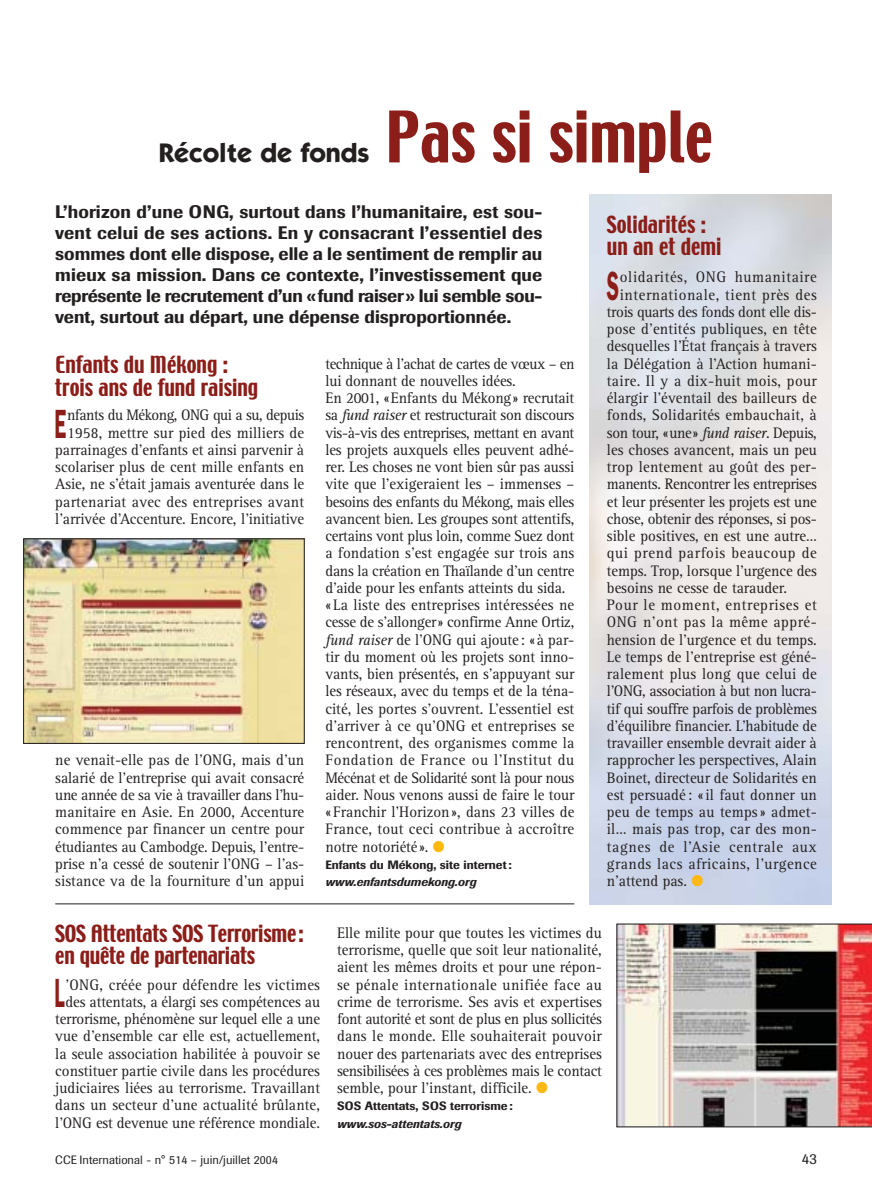
<style>
.page{position:relative;width:872px;height:1191px;background:#fff}
.page>*{position:absolute;margin:0;border:0;box-sizing:border-box;transform-origin:0 0}
.t1{font:63px "Techno";color:#8b1e19}
.t2{font:600 41.1px "Franklin Gothic";color:#8b1e19;scale:.5 1}
.t3{font:700 27px "Itc Kabel";color:#231f1f}
.t4{font:21px/22.5px "Techno";color:#8b1e19}
.t5{font:500 18px/21px "Imago";color:#231f1f;text-align:justify}
.t6{font:15.75px/17.2px "Rotis Serif";color:#231f1f;text-align:right;scale:.95 1}
.t7{font:15.75px "Rotis Serif";letter-spacing:.04em;color:#231f1f;scale:.95 1}
.t8{font:15.75px "Rotis Serif";letter-spacing:-.02em;color:#231f1f;scale:.95 1}
.t9{font:15.75px "Rotis Serif";letter-spacing:-.025em;color:#231f1f;scale:.95 1}
.t10{font:15.75px "Rotis Serif";letter-spacing:.03em;color:#231f1f;scale:.95 1}
.t11{font:15.75px "Rotis Serif";letter-spacing:.025em;color:#231f1f;scale:.95 1}
.t12{font:15.75px "Rotis Serif";letter-spacing:.02em;color:#231f1f;scale:.95 1}
.t13{font:15.75px "Rotis Serif";letter-spacing:.035em;color:#231f1f;scale:.95 1}
.t14{font:15px "Imago";color:#231f1f}
.t15{font:500 12px "Imago";color:#231f1f}
.t16{font:italic 500 12px "Imago";color:#231f1f}
.t17{font:12px "Imago";color:#231f1f}
.s1{font-style:italic}
.s2{color:#fdb812}
</style>
<div class="page">
<img style="left:616px;top:924px;width:256px;height:203px">
<img style="left:25px;top:540px;width:278px;height:202px">
<div style="left:23px;top:538px;width:282px;height:206px;border:1px solid #231f1f"></div>
<hr style="left:55px;top:904px;width:519px;height:1px;background:#231f1f">
<h3 class="t3" style="left:159px;top:143px;width:212px">Récolte de fonds</h3>
<h1 class="t1" style="left:385px;top:110px;width:329px">Pas si simple</h1>
<p class="t5" style="left:55px;top:203px;width:488px">L’horizon d’une ONG, surtout dans l’humanitaire, est sou&shy;vent celui de ses actions. En y consacrant l’essentiel des sommes dont elle dispose, elle a le sentiment de remplir au mieux sa mission. Dans ce contexte, l’investissement que représente le recrutement d’un «fund raiser» lui semble sou&shy;vent, surtout au départ, une dépense disproportionnée.</p>
<h3 class="t4" style="left:607px;top:215px;width:116px">Solidarités : un an et demi</h3>
<h2 class="t2" style="left:607px;top:271px;width:26px">S</h2>
<p class="t7" style="left:619px;top:271px;width:209px">olidarités, ONG humanitaire</p>
<p class="t7" style="left:619px;top:289px;width:209px">internationale, tient près des</p>
<p class="t8" style="left:607px;top:306px;width:222px">trois quarts des fonds dont elle dis-</p>
<p class="t6" style="left:607px;top:322px;width:222px">pose d’entités publiques, en tête</p>
<p class="t6" style="left:607px;top:339px;width:222px">desquelles l’État français à travers</p>
<p class="t6" style="left:607px;top:356px;width:222px">la Délégation à l’Action humani-</p>
<p class="t11" style="left:607px;top:375px;width:222px">taire. Il y a dix-huit mois, pour</p>
<p class="t6" style="left:607px;top:391px;width:222px">élargir l’éventail des bailleurs de</p>
<p class="t6" style="left:607px;top:408px;width:222px">fonds, Solidarités embauchait, à</p>
<p class="t9" style="left:607px;top:427px;width:222px">son tour, «une» <span class="s1">fund raiser</span>. Depuis,</p>
<p class="t6" style="left:607px;top:442px;width:222px">les choses avancent, mais un peu</p>
<p class="t6" style="left:607px;top:460px;width:222px">trop lentement au goût des per-</p>
<p class="t9" style="left:607px;top:478px;width:222px">manents. Rencontrer les entreprises</p>
<p class="t6" style="left:607px;top:494px;width:222px">et leur présenter les projets est une</p>
<p class="t8" style="left:607px;top:513px;width:222px">chose, obtenir des réponses, si pos-</p>
<p class="t6" style="left:607px;top:529px;width:222px">sible positives, en est une autre…</p>
<p class="t7" style="left:607px;top:547px;width:222px">qui prend parfois beaucoup de</p>
<p class="t6" style="left:607px;top:563px;width:222px">temps. Trop, lorsque l’urgence des</p>
<p class="t6" style="left:607px;top:580px;width:191px">besoins ne cesse de tarauder.</p>
<p class="t7" style="left:607px;top:599px;width:222px">Pour le moment, entreprises et</p>
<p class="t13" style="left:607px;top:616px;width:222px">ONG n’ont pas la même appré-</p>
<p class="t6" style="left:607px;top:632px;width:222px">hension de l’urgence et du temps.</p>
<p class="t6" style="left:607px;top:649px;width:222px">Le temps de l’entreprise est géné-</p>
<p class="t12" style="left:607px;top:668px;width:222px">ralement plus long que celui de</p>
<p class="t9" style="left:607px;top:685px;width:222px">l’ONG, association à but non lucra-</p>
<p class="t8" style="left:607px;top:703px;width:222px">tif qui souffre parfois de problèmes</p>
<p class="t6" style="left:607px;top:718px;width:222px">d’équilibre financier. L’habitude de</p>
<p class="t6" style="left:607px;top:736px;width:222px">travailler ensemble devrait aider à</p>
<p class="t6" style="left:607px;top:753px;width:222px">rapprocher les perspectives, Alain</p>
<p class="t6" style="left:607px;top:770px;width:222px">Boinet, directeur de Solidarités en</p>
<p class="t6" style="left:607px;top:787px;width:222px">est persuadé: «il faut donner un</p>
<p class="t6" style="left:607px;top:805px;width:222px">peu de temps au temps» admet-</p>
<p class="t6" style="left:607px;top:822px;width:222px">il… mais pas trop, car des mon-</p>
<p class="t7" style="left:607px;top:841px;width:222px">tagnes de l’Asie centrale aux</p>
<p class="t10" style="left:607px;top:858px;width:222px">grands lacs africains, l’urgence</p>
<p class="t6" style="left:607px;top:874px;width:103px">n’attend pas. <span class="s2">●</span></p>
<h3 class="t4" style="left:55px;top:355px;width:204px">Enfants du Mékong : trois ans de fund raising</h3>
<h2 class="t2" style="left:54px;top:409px;width:25px">E</h2>
<p class="t6" style="left:325px;top:356px;width:263px;text-align:left">technique à l’achat de cartes de vœux – en lui donnant de nouvelles idées.<br>En 2001, «Enfants du Mékong» recrutait sa <span class="s1">fund raiser</span> et restructurait son discours vis-à-vis des entreprises, mettant en avant les projets auxquels elles peuvent adhé&shy;rer. Les choses ne vont bien sûr pas aussi vite que l’exigeraient les – immenses – besoins des enfants du Mékong, mais elles avancent bien. Les groupes sont attentifs, certains vont plus loin, comme Suez dont a fondation s’est engagée sur trois ans dans la création en Thaïlande d’un centre d’aide pour les enfants atteints du sida. « La liste des entreprises intéressées ne cesse de s’allonger» confirme Anne Ortiz, <span class="s1">fund raiser</span> de l’ONG qui ajoute: «à par&shy;tir du moment où les projets sont inno&shy;vants, bien présentés, en s’appuyant sur les réseaux, avec du temps et de la téna&shy;cité, les portes s’ouvrent. L’essentiel est d’arriver à ce qu’ONG et entreprises se rencontrent, des organismes comme la Fondation de France ou l’Institut du Mécénat et de Solidarité sont là pour nous aider. Nous venons aussi de faire le tour « Franchir l’Horizon», dans 23 villes de France, tout ceci contribue à accroître notre notoriété». <span class="s2">●</span></p>
<p class="t15" style="left:325px;top:860px;width:188px">Enfants du Mékong, site internet :</p>
<p class="t16" style="left:325px;top:878px;width:152px">www.enfantsdumekong.org</p>
<p class="t6" style="left:55px;top:408px;width:263px">nfants du Mékong, ONG qui a su, depuis 1958, mettre sur pied des milliers de parrainages d’enfants et ainsi parvenir à scolariser plus de cent mille enfants en Asie, ne s’était jamais aventurée dans le partenariat avec des entreprises avant l’arrivée d’Accenture. Encore, l’initiative</p>
<p class="t6" style="left:55px;top:753px;width:263px;text-align:justify">ne venait-elle pas de l’ONG, mais d’un salarié de l’entreprise qui avait consacré une année de sa vie à travailler dans l’hu&shy;manitaire en Asie. En 2000, Accenture commence par financer un centre pour étudiantes au Cambodge. Depuis, l’entre&shy;prise n’a cessé de soutenir l’ONG – l’as&shy;sistance va de la fourniture d’un appui</p>
<h3 class="t4" style="left:55px;top:924px;width:249px">SOS Attentats SOS Terrorisme: en quête de partenariats</h3>
<h2 class="t2" style="left:55px;top:979px;width:22px">L</h2>
<p class="t6" style="left:55px;top:977px;width:280px">’ONG, créée pour défendre les victimes des attentats, a élargi ses compétences au terrorisme, phénomène sur lequel elle a une vue d’ensemble car elle est, actuellement, la seule association habilitée à pouvoir se constituer partie civile dans les procédures judiciaires liées au terrorisme. Travaillant dans un secteur d’une actualité brûlante, l’ONG est devenue une référence mondiale.</p>
<p class="t6" style="left:337px;top:925px;width:280px;text-align:justify">Elle milite pour que toutes les victimes du terrorisme, quelle que soit leur nationalité, aient les mêmes droits et pour une répon&shy;se pénale internationale unifiée face au crime de terrorisme. Ses avis et expertises font autorité et sont de plus en plus sollicités dans le monde. Elle souhaiterait pouvoir nouer des partenariats avec des entreprises sensibilisées à ces problèmes mais le contact semble, pour l’instant, difficile. <span class="s2">●</span></p>
<p class="t15" style="left:337px;top:1102px;width:177px">SOS Attentats, SOS terrorisme :</p>
<p class="t16" style="left:337px;top:1119px;width:126px">www.sos-attentats.org</p>
<p class="t17" style="left:55px;top:1156px;width:224px">CCE International - n° 514 – juin/juillet 2004</p>
<p class="t14" style="left:801px;top:1154px;width:16px">43</p>
</div>
